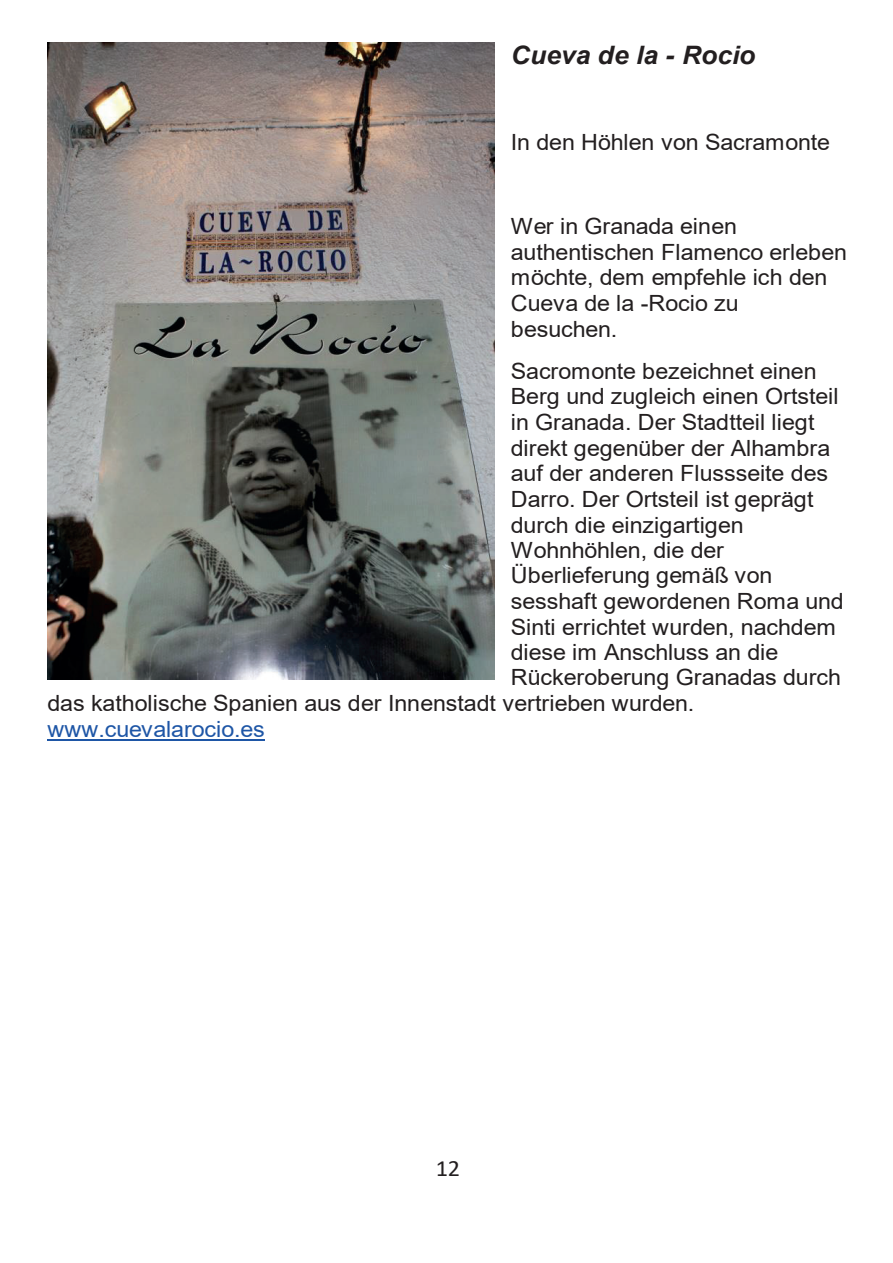
<style>
.page{position:relative;width:893px;height:1263px;background:#fff}
.page>*{position:absolute;margin:0;border:0;box-sizing:border-box;transform-origin:0 0}
.t1{font:italic 700 25.35px "Arial";letter-spacing:.005em;color:#231f20;scale:1.04 1}
.t2{font:23.4px "Calibri";color:#231f20;scale:1.04 1}
.t3{font:22.35px/25.7px "Arial";letter-spacing:-.01em;color:#231f20;scale:1.04 1}
.t4{font:22.35px "Arial";color:#1e56a6;scale:1.04 1}
</style>
<div class="page">
<hr style="left:48px;top:739px;width:217px;height:2px;background:#1e56a6">
<img style="left:48px;top:43px;width:447px;height:637px">
<p class="t1" style="left:511px;top:38px;width:236px">Cueva de la - Rocio</p>
<p class="t3" style="left:511px;top:129px;width:308px">In den Höhlen von Sacramonte</p>
<p class="t3" style="left:511px;top:213px;width:325px">Wer in Granada einen authentischen Flamenco erleben möchte, dem empfehle ich den<br>Cueva de la -Rocio zu besuchen.</p>
<p class="t3" style="left:511px;top:358px;width:296px">Sacromonte bezeichnet einen</p>
<p class="t3" style="left:511px;top:384px;width:317px">Berg und zugleich einen Ortsteil</p>
<p class="t3" style="left:511px;top:409px;width:293px">in Granada. Der Stadtteil liegt</p>
<p class="t3" style="left:511px;top:435px;width:309px">direkt gegenüber der Alhambra</p>
<p class="t3" style="left:511px;top:460px;width:307px">auf der anderen Flussseite des</p>
<p class="t3" style="left:511px;top:486px;width:292px">Darro. Der Ortsteil ist geprägt</p>
<p class="t3" style="left:511px;top:512px;width:225px">durch die einzigartigen</p>
<p class="t3" style="left:511px;top:537px;width:206px">Wohnhöhlen, die der</p>
<p class="t3" style="left:511px;top:562px;width:253px">Überlieferung gemäß von</p>
<p class="t3" style="left:511px;top:588px;width:322px">sesshaft gewordenen Roma und</p>
<p class="t3" style="left:511px;top:614px;width:314px">Sinti errichtet wurden, nachdem</p>
<p class="t3" style="left:511px;top:639px;width:259px">diese im Anschluss an die</p>
<p class="t3" style="left:511px;top:665px;width:319px">Rückeroberung Granadas durch</p>
<p class="t3" style="left:48px;top:690px;width:623px">das katholische Spanien aus der Innenstadt vertrieben wurden.</p>
<p class="t4" style="left:48px;top:713px;width:210px">www.cuevalarocio.es</p>
<p class="t2" style="left:436px;top:1151px;width:25px">12</p>
</div>
